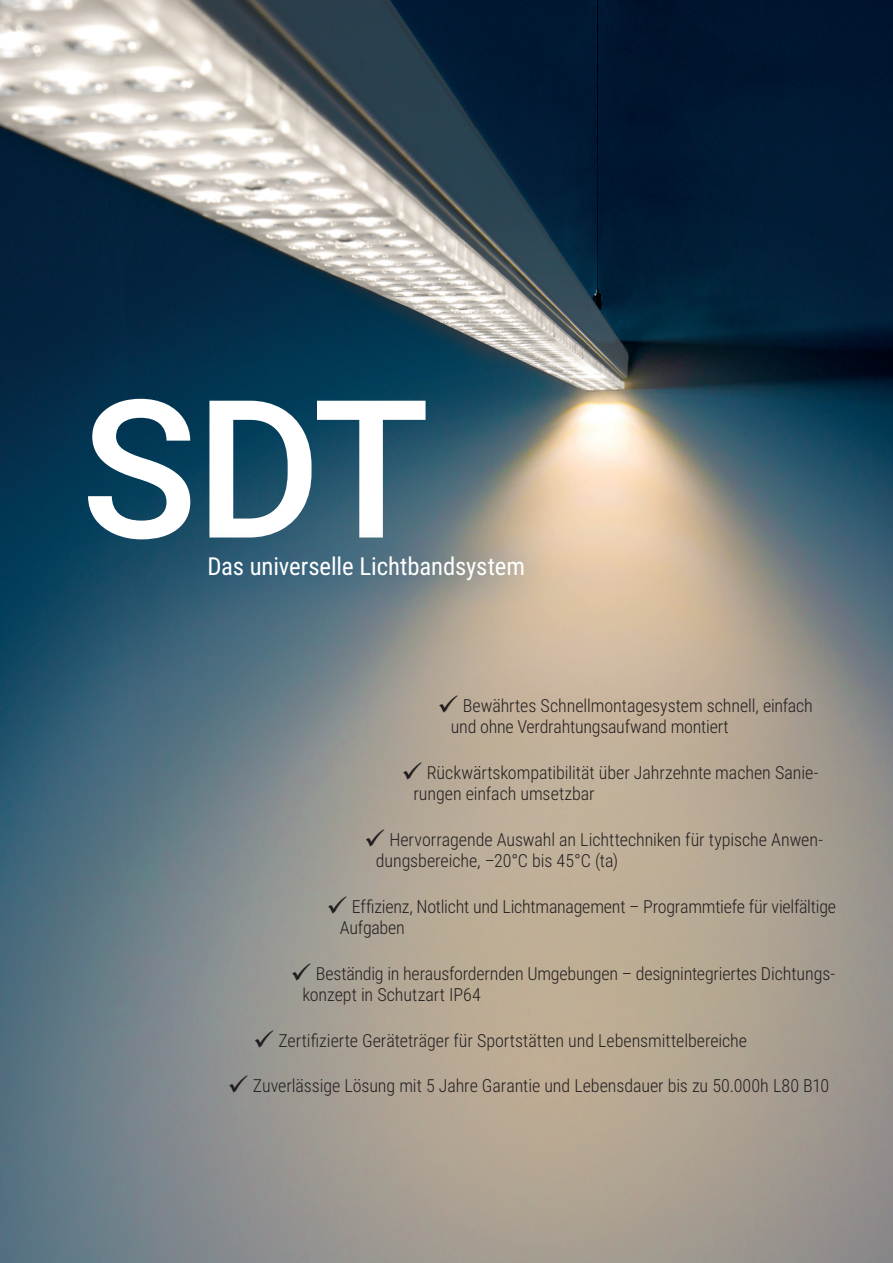
<style>
.page{position:relative;width:893px;height:1263px;background:#fff}
.page>*{position:absolute;margin:0;border:0;box-sizing:border-box;transform-origin:0 0}
.t1{font:500 192.45px "Roboto";color:#fff}
.t2{font:24.75px "Roboto Condensed";letter-spacing:-.005em;color:#fff}
.t3{font:300 18px/21.8px "Roboto Condensed";letter-spacing:-.005em;color:#231f20}
</style>
<div class="page">
<img style="left:0;top:0;width:893px;height:1263px">
<div style="left:175px;top:525px;width:381px;height:86px;background:#044f8b;opacity:.75"></div>
<h1 class="t1" style="left:81px;top:334px;width:350px">SDT</h1>
<h2 class="t2" style="left:207px;top:549px;width:319px">Das universelle Lichtbandsystem</h2>
<p class="t3" style="left:451px;top:693px;width:363px;text-indent:-13px">✓ Bewährtes Schnellmontagesystem schnell, einfach und ohne Verdrahtungsaufwand montiert</p>
<p class="t3" style="left:413px;top:760px;width:406px;text-indent:-12px">✓ Rückwärtskompatibilität über Jahrzehnte machen Sanie&shy;rungen einfach umsetzbar</p>
<p class="t3" style="left:376px;top:827px;width:449px;text-indent:-12px">✓ Hervorragende Auswahl an Lichttechniken für typische Anwen&shy;dungsbereiche, –20°C bis 45°C (ta)</p>
<p class="t3" style="left:340px;top:895px;width:498px;text-indent:-13px">✓ Effizienz, Notlicht und Lichtmanagement – Programmtiefe für vielfältige<br>Aufgaben</p>
<p class="t3" style="left:302px;top:962px;width:534px;text-indent:-12px">✓ Beständig in herausfordernden Umgebungen – designintegriertes Dichtungs&shy;konzept in Schutzart IP64</p>
<p class="t3" style="left:253px;top:1029px;width:496px">✓ Zertifizierte Geräteträger für Sportstätten und Lebensmittelbereiche</p>
<p class="t3" style="left:228px;top:1074px;width:603px">✓ Zuverlässige Lösung mit 5 Jahre Garantie und Lebensdauer bis zu 50.000h L80 B10</p>
</div>
